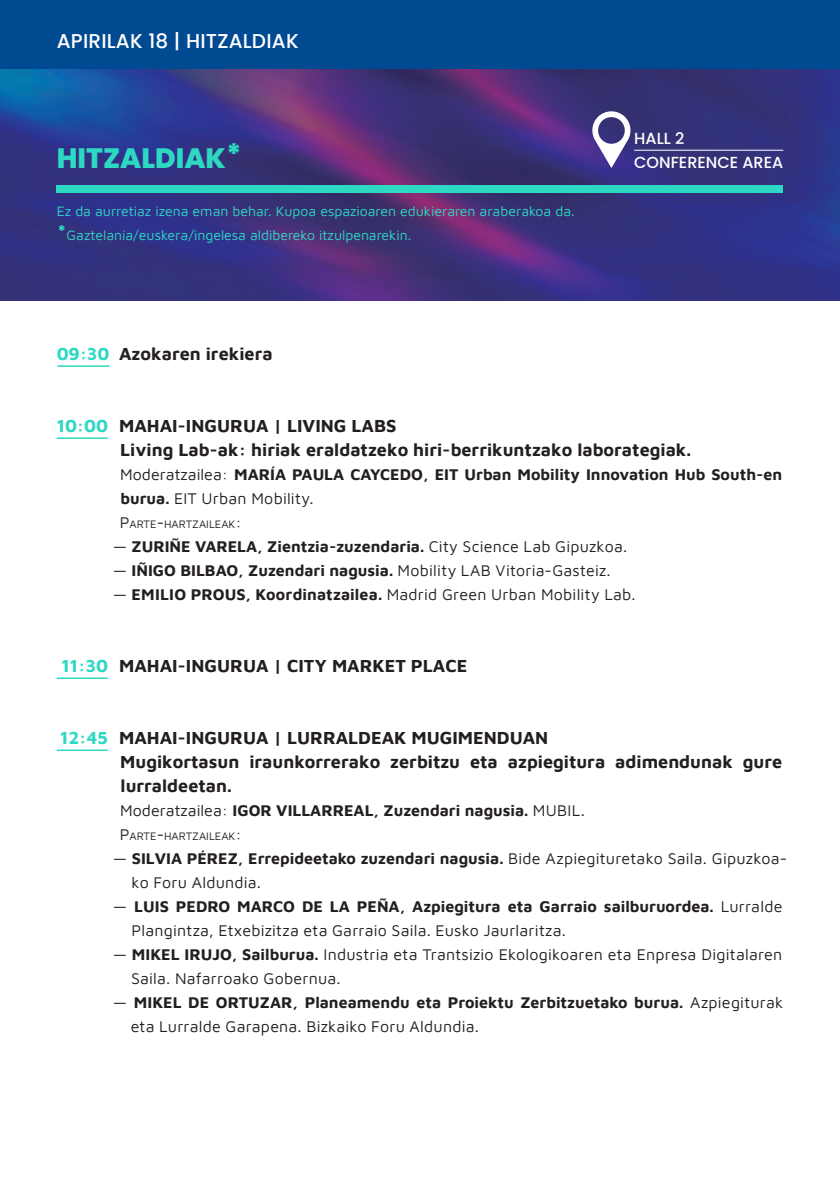
<style>
.page{position:relative;width:840px;height:1191px;background:#fff}
.page>*{position:absolute;margin:0;border:0;box-sizing:border-box;transform-origin:0 0}
.t1{font:800 28px "Poppins";color:#2ed9c3}
.t2{font:500 20px "Poppins";letter-spacing:.01em;color:#fff}
.t3{font:700 18px/24px "Maven Pro";color:#231f20}
.t4{font:700 16px/24px "Maven Pro";color:#231f20}
.t5{font:16px/24px "Maven Pro";letter-spacing:.015em;color:#231f20}
.t6{font:500 16px/24px "Poppins";color:#fff}
.t7{font:14px/24px "Maven Pro";color:#2ed9c3}
.t8{font:11.2px "Maven Pro";color:#231f20}
.s1{font-weight:700;font-size:24px}
.s2{color:#2ed9c3}
.s3{font-weight:400}
.s4{font-size:16px}
.s5{font-weight:700}
</style>
<div class="page">
<img style="left:0;top:68px;width:839px;height:232px">
<div style="left:0;top:0;width:839px;height:68px;background:#004a91"></div>
<hr style="left:57px;top:365px;width:52px;height:2px;background:#2ed9c3">
<hr style="left:57px;top:437px;width:51px;height:2px;background:#2ed9c3">
<hr style="left:57px;top:677px;width:51px;height:2px;background:#2ed9c3">
<hr style="left:57px;top:749px;width:51px;height:2px;background:#2ed9c3">
<hr style="left:634px;top:150px;width:148px;height:1px;background:#fff">
<svg style="left:589px;top:111px;width:44px;height:59px"></svg>
<div style="left:57px;top:185px;width:725px;height:7px;background:#2ed9c3"></div>
<p class="t2" style="left:57px;top:29px;width:243px">APIRILAK 18 | HITZALDIAK</p>
<h1 class="t1" style="left:57px;top:142px;width:186px">HITZALDIAK*</h1>
<p class="t7" style="left:57px;top:198px;width:519px">Ez da aurretiaz izena eman behar. Kupoa espazioaren edukieraren araberakoa da. <span class="s1">*</span>Gaztelania/euskera/ingelesa aldibereko itzulpenarekin.</p>
<p class="t3" style="left:57px;top:341px;width:217px"><span class="s2">09:30</span> Azokaren irekiera</p>
<p class="t6" style="left:634px;top:126px;width:150px">HALL 2<br>CONFERENCE AREA</p>
<p class="t3" style="left:57px;top:413px;width:161px"><span class="s2">10:00</span> MAHAI-INGURU</p>
<p class="t3" style="left:120px;top:413px;width:572px;text-indent:136px">A | LIVING LABS<br>Living Lab-ak: hiriak eraldatzeko hiri-berrikuntzako laborategiak.</p>
<p class="t4" style="left:120px;top:461px;width:663px"><span class="s3">Moderatzailea:</span> MARÍA PAULA CAYCEDO, EIT Urban Mobility Innovation Hub South-en burua. <span class="s3">EIT Urban Mobility.</span></p>
<p class="t8" style="left:120px;top:516px;width:123px"><span class="s4">P</span>ARTE<span class="s4">-</span>HARTZAILEAK<span class="s4">:</span></p>
<p class="t4" style="left:113px;top:533px;width:515px"><span class="s3">—</span> ZURIÑE VARELA, Zientzia-zuzendaria. <span class="s3">City Science Lab Gipuzkoa.</span></p>
<p class="t4" style="left:113px;top:557px;width:499px"><span class="s3">—</span> IÑIGO BILBAO, Zuzendari nagusia. <span class="s3">Mobility LAB Vitoria-Gasteiz.</span></p>
<p class="t5" style="left:113px;top:581px;width:524px">— <span class="s5">EMILIO PROUS, Koordinatzailea.</span> Madrid Green Urban Mobility Lab.</p>
<p class="t3" style="left:62px;top:653px;width:157px"><span class="s2">11:30</span> MAHAI-INGURU</p>
<p class="t3" style="left:256px;top:653px;width:213px">A | CITY MARKET PLACE</p>
<p class="t3" style="left:60px;top:725px;width:158px"><span class="s2">12:45</span> MAHAI-INGURU</p>
<p class="t3" style="left:256px;top:725px;width:55px">A | LURR</p>
<p class="t3" style="left:120px;top:725px;width:663px;text-indent:215px">ALDEAK MUGIMENDUAN<br>Mugikortasun iraunkorrerako zerbitzu eta azpiegitura adimendunak gure lurraldeetan.</p>
<p class="t4" style="left:120px;top:797px;width:466px"><span class="s3">Moderatzailea:</span> IGOR VILLARREAL, Zuzendari nagusia. <span class="s3">MUBIL.</span></p>
<p class="t8" style="left:120px;top:828px;width:123px"><span class="s4">P</span>ARTE<span class="s4">-</span>HARTZAILEAK<span class="s4">:</span></p>
<p class="t5" style="left:132px;top:845px;width:654px;text-indent:-19px">— <span class="s5">SILVIA PÉREZ, Errepideetako zuzendari nagusia.</span> Bide Azpiegituretako Saila. Gipuzkoa&shy;ko Foru Aldundia.</p>
<p class="t4" style="left:113px;top:893px;width:40px"><span class="s3">—</span> LUIS</p>
<p class="t5" style="left:131px;top:893px;width:652px;text-indent:44px"><span class="s5">PEDRO MARCO DE LA PEÑA, Azpiegitura eta Garraio sailburuordea.</span> Lurralde<br>Plangintza, Etxebizitza eta Garraio Saila. Eusko Jaurlaritza.</p>
<p class="t5" style="left:131px;top:941px;width:652px;text-indent:-18px">— <span class="s5">MIKEL IRUJO, Sailburua.</span> Industria eta Trantsizio Ekologikoaren eta Enpresa Digitalaren<br>Saila. Nafarroako Gobernua.</p>
<p class="t4" style="left:131px;top:989px;width:653px;text-indent:-18px"><span class="s3">—</span> MIKEL DE ORTUZAR, Planeamendu eta Proiektu Zerbitzuetako burua. <span class="s3">Azpiegiturak eta Lurralde Garapena. Bizkaiko Foru Aldundia.</span></p>
</div>
